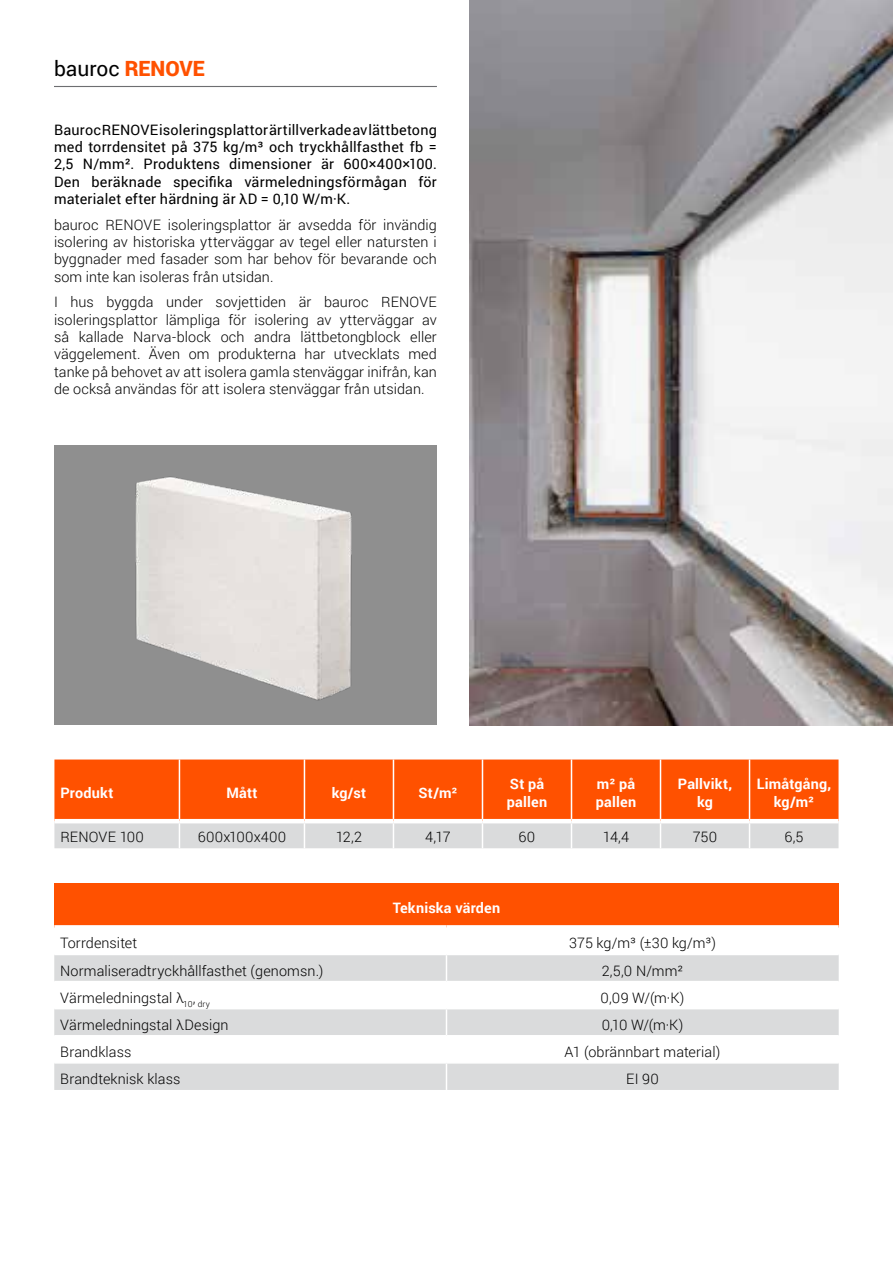
<style>
.page{position:relative;width:893px;height:1263px;background:#fff}
.page>*{position:absolute;margin:0;border:0;box-sizing:border-box;transform-origin:0 0}
.t1{font:21px "Roboto";color:#000}
.t2{font:300 14.4px/17.2px "Roboto";letter-spacing:.005em;color:#000;text-align:justify}
.t3{font:14.4px/17.2px "Roboto";letter-spacing:.015em;color:#000;text-align:justify}
.t4{font:700 14.4px/17.2px "Roboto";letter-spacing:.015em;color:#fff}
.s1{font-weight:900;color:#fff}
</style>
<div class="page">
<hr style="left:54px;top:86px;width:383px;height:1px;background:#6d6e71">
<div style="left:54px;top:759px;width:784px;height:60px;background:#ff5100"></div>
<div style="left:54px;top:823px;width:784px;height:25px;background:#dadbdc"></div>
<hr style="left:179px;top:759px;width:1px;height:60px;background:#fff">
<hr style="left:304px;top:759px;width:1px;height:60px;background:#fff">
<hr style="left:393px;top:759px;width:1px;height:60px;background:#fff">
<hr style="left:482px;top:759px;width:1px;height:60px;background:#fff">
<hr style="left:571px;top:759px;width:1px;height:60px;background:#fff">
<hr style="left:660px;top:759px;width:1px;height:60px;background:#fff">
<hr style="left:749px;top:759px;width:1px;height:60px;background:#fff">
<div style="left:54px;top:883px;width:785px;height:44px;background:#ff5100"></div>
<svg style="left:54px;top:955px;width:785px;height:135px;fill:#dadbdc"></svg>
<hr style="left:54px;top:981px;width:392px;height:1px;background:#fff">
<hr style="left:446px;top:981px;width:393px;height:1px;background:#fff">
<hr style="left:54px;top:1008px;width:392px;height:1px;background:#fff">
<hr style="left:446px;top:1008px;width:393px;height:1px;background:#fff">
<hr style="left:54px;top:1035px;width:392px;height:1px;background:#fff">
<hr style="left:446px;top:1035px;width:393px;height:1px;background:#fff">
<hr style="left:54px;top:1062px;width:392px;height:1px;background:#fff">
<hr style="left:446px;top:1062px;width:393px;height:1px;background:#fff">
<svg style="left:446px;top:955px;width:1px;height:135px"></svg>
<div style="left:54px;top:925px;width:392px;height:5px;background:#fff"></div>
<div style="left:446px;top:925px;width:393px;height:5px;background:#fff"></div>
<div style="left:54px;top:446px;width:383px;height:279px;background:#8f8f8f"></div>
<img style="left:54px;top:445px;width:371px;height:256px">
<img style="left:470px;top:0;width:423px;height:725px">
<h1 class="t1" style="left:54px;top:54px;width:152px">bauroc <span class="s1">RENOVE</span></h1>
<p class="t3" style="left:54px;top:121px;width:384px">Bauroc RENOVE isoleringsplattor är tillverkade av lättbetong med torrdensitet på 375 kg/m³ och tryckhållfasthet fb = 2,5 N/mm². Produktens dimensioner är 600×400×100.<br>Den beräknade specifika värmeledningsförmågan för materialet efter härdning är λD = 0,10 W/m·K.</p>
<p class="t2" style="left:54px;top:216px;width:384px">bauroc RENOVE isoleringsplattor är avsedda för invändig isolering av historiska ytterväggar av tegel eller natursten i byggnader med fasader som har behov för bevarande och som inte kan isoleras från utsidan.</p>
<p class="t2" style="left:54px;top:293px;width:384px">I hus byggda under sovjettiden är bauroc RENOVE isoleringsplattor lämpliga för isolering av ytterväggar av så kallade Narva-block och andra lättbetongblock eller väggelement. Även om produkterna har utvecklats med tanke på behovet av att isolera gamla stenväggar inifrån, kan de också användas för att isolera stenväggar från utsidan.</p>
<p class="t4" style="left:60px;top:783px;width:55px">Produkt</p>
<p class="t4" style="left:226px;top:783px;width:33px">Mått</p>
<p class="t4" style="left:332px;top:783px;width:36px">kg/st</p>
<p class="t4" style="left:418px;top:783px;width:41px">St/m²</p>
<p class="t4" style="left:507px;top:775px;width:42px">St på pallen</p>
<p class="t4" style="left:596px;top:775px;width:42px">m² på pallen</p>
<p class="t4" style="left:678px;top:775px;width:56px;text-align:center">Pallvikt, kg</p>
<p class="t4" style="left:757px;top:775px;width:76px;text-align:center">Limåtgång, kg/m²</p>
<p class="t2" style="left:60px;top:828px;width:85px">RENOVE 100</p>
<p class="t2" style="left:198px;top:828px;width:90px">600x100x400</p>
<p class="t2" style="left:336px;top:828px;width:28px">12,2</p>
<p class="t2" style="left:425px;top:828px;width:27px">4,17</p>
<p class="t2" style="left:519px;top:828px;width:18px">60</p>
<p class="t2" style="left:603px;top:828px;width:28px">14,4</p>
<p class="t2" style="left:693px;top:828px;width:26px">750</p>
<p class="t2" style="left:784px;top:828px;width:21px">6,5</p>
<p class="t4" style="left:393px;top:898px;width:109px">Tekniska värden</p>
<p class="t2" style="left:60px;top:934px;width:78px">Torrdensitet</p>
<p class="t2" style="left:569px;top:934px;width:148px">375 kg/m³ (±30 kg/m³)</p>
<p class="t2" style="left:60px;top:961px;width:264px">Normaliseradtryckhållfasthet (genomsn.)</p>
<p class="t2" style="left:602px;top:961px;width:83px">2,5,0 N/mm²</p>
<p class="t2" style="left:60px;top:988px;width:151px">Värmeledningstal λ<sub>10</sub>, <sub>dry</sub></p>
<p class="t2" style="left:601px;top:988px;width:85px">0,09 W/(m·K)</p>
<p class="t2" style="left:60px;top:1015px;width:170px">Värmeledningstal λDesign</p>
<p class="t2" style="left:602px;top:1015px;width:83px">0,10 W/(m·K)</p>
<p class="t2" style="left:60px;top:1042px;width:73px">Brandklass</p>
<p class="t2" style="left:565px;top:1042px;width:157px">A1 (obrännbart material)</p>
<p class="t2" style="left:60px;top:1070px;width:122px">Brandteknisk klass</p>
<p class="t2" style="left:626px;top:1070px;width:34px">EI 90</p>
</div>
